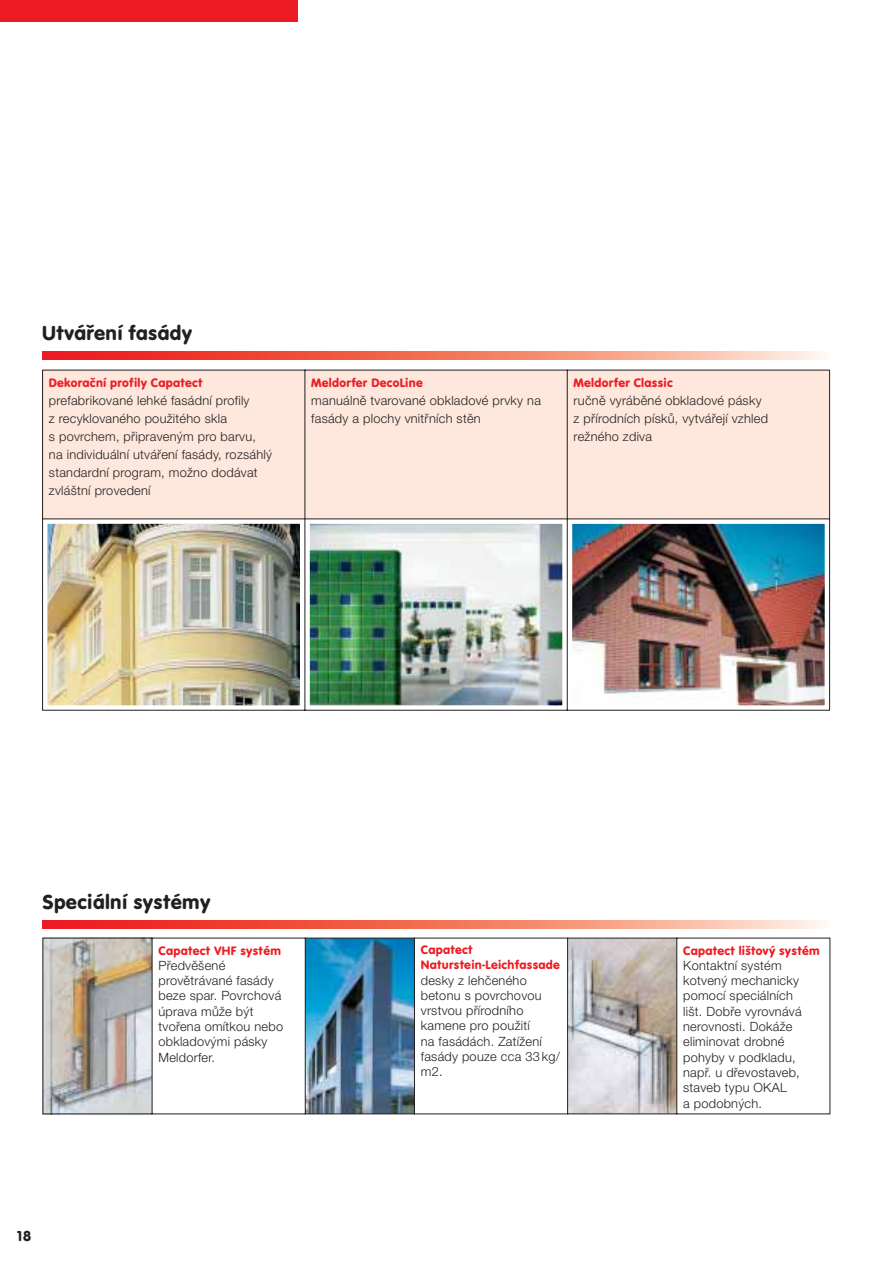
<style>
.page{position:relative;width:893px;height:1263px;background:#fff}
.page>*{position:absolute;margin:0;border:0;box-sizing:border-box;transform-origin:0 0}
.t1{font:21px "VAG Rundschrift DCE";letter-spacing:.015em;color:#231f20}
.t2{font:15px "VAG Rundschrift DCE";color:#231f20}
.t3{font:300 12.75px/15.3px "Helvetica Neue CE";letter-spacing:.02em;color:#231f20}
.t4{font:12.75px/15.3px "VAG Rundschrift DCE";letter-spacing:.02em;color:#ed1c24}
</style>
<div class="page">
<img style="left:573px;top:525px;width:250px;height:179px">
<div style="left:567px;top:519px;width:262px;height:191px;border:5px solid #fff"></div>
<img style="left:311px;top:525px;width:250px;height:179px">
<div style="left:305px;top:519px;width:262px;height:191px;border:5px solid #fff"></div>
<img style="left:48px;top:524px;width:251px;height:181px">
<div style="left:43px;top:519px;width:261px;height:191px;border:4px solid #fff"></div>
<img style="left:306px;top:939px;width:108px;height:175px">
<div style="left:0;top:0;width:298px;height:21px;background:#ed1c24"></div>
<svg style="left:42px;top:351px;width:782px;height:9px"></svg>
<div style="left:43px;top:371px;width:786px;height:148px;background:#fee7dc"></div>
<hr style="left:42px;top:370px;width:262px;height:1px;background:#231f20">
<hr style="left:42px;top:370px;width:1px;height:149px;background:#231f20">
<hr style="left:305px;top:370px;width:262px;height:1px;background:#231f20">
<hr style="left:304px;top:370px;width:1px;height:149px;background:#231f20">
<hr style="left:567px;top:370px;width:263px;height:1px;background:#231f20">
<hr style="left:567px;top:370px;width:1px;height:149px;background:#231f20">
<hr style="left:829px;top:370px;width:1px;height:149px;background:#231f20">
<hr style="left:42px;top:519px;width:263px;height:1px;background:#231f20">
<hr style="left:42px;top:519px;width:1px;height:191px;background:#231f20">
<hr style="left:305px;top:519px;width:262px;height:1px;background:#231f20">
<hr style="left:304px;top:519px;width:1px;height:192px;background:#231f20">
<hr style="left:567px;top:519px;width:263px;height:1px;background:#231f20">
<hr style="left:567px;top:519px;width:1px;height:192px;background:#231f20">
<hr style="left:829px;top:519px;width:1px;height:191px;background:#231f20">
<hr style="left:42px;top:710px;width:262px;height:1px;background:#231f20">
<hr style="left:305px;top:710px;width:262px;height:1px;background:#231f20">
<hr style="left:567px;top:710px;width:263px;height:1px;background:#231f20">
<img style="left:568px;top:939px;width:108px;height:175px">
<img style="left:44px;top:939px;width:108px;height:175px">
<svg style="left:43px;top:920px;width:781px;height:9px"></svg>
<hr style="left:43px;top:938px;width:109px;height:1px;background:#231f20">
<hr style="left:43px;top:938px;width:1px;height:176px;background:#231f20">
<hr style="left:152px;top:938px;width:153px;height:1px;background:#231f20">
<hr style="left:152px;top:938px;width:1px;height:176px;background:#231f20">
<hr style="left:305px;top:938px;width:109px;height:1px;background:#231f20">
<hr style="left:305px;top:938px;width:1px;height:176px;background:#231f20">
<hr style="left:415px;top:938px;width:152px;height:1px;background:#231f20">
<hr style="left:414px;top:938px;width:1px;height:176px;background:#231f20">
<hr style="left:568px;top:938px;width:108px;height:1px;background:#231f20">
<hr style="left:567px;top:938px;width:1px;height:176px;background:#231f20">
<hr style="left:677px;top:938px;width:153px;height:1px;background:#231f20">
<hr style="left:676px;top:938px;width:1px;height:176px;background:#231f20">
<hr style="left:829px;top:938px;width:1px;height:176px;background:#231f20">
<hr style="left:43px;top:1114px;width:109px;height:1px;background:#231f20">
<hr style="left:152px;top:1114px;width:153px;height:1px;background:#231f20">
<hr style="left:305px;top:1114px;width:109px;height:1px;background:#231f20">
<hr style="left:415px;top:1114px;width:152px;height:1px;background:#231f20">
<hr style="left:568px;top:1114px;width:108px;height:1px;background:#231f20">
<hr style="left:677px;top:1114px;width:153px;height:1px;background:#231f20">
<h1 class="t1" style="left:42px;top:326px;width:151px">Utváření fasády</h1>
<p class="t4" style="left:49px;top:376px;width:155px">Dekorační profily Capatect</p>
<p class="t3" style="left:49px;top:392px;width:224px;line-height:18px">prefabrikované lehké fasádní profily<br>z recyklovaného použitého skla<br>s povrchem, připraveným pro barvu, na individuální utváření fasády, rozsáhlý standardní program, možno dodávat zvláštní provedení</p>
<p class="t4" style="left:311px;top:376px;width:113px">Meldorfer DecoLine</p>
<p class="t3" style="left:311px;top:392px;width:231px;line-height:18px">manuálně tvarované obkladové prvky na fasády a plochy vnitřních stěn</p>
<p class="t4" style="left:573px;top:376px;width:101px">Meldorfer Classic</p>
<p class="t3" style="left:573px;top:392px;width:196px;line-height:18px">ručně vyráběné obkladové pásky z přírodních písků, vytvářejí vzhled režného zdiva</p>
<h1 class="t1" style="left:43px;top:894px;width:169px">Speciální systémy</h1>
<p class="t4" style="left:158px;top:944px;width:124px">Capatect VHF systém</p>
<p class="t3" style="left:158px;top:959px;width:126px">Předvěšené provětrávané fasády beze spar. Povrchová úprava může být tvořena omítkou nebo obkladovými pásky<br>Meldorfer.</p>
<p class="t2" style="left:16px;top:1231px;width:17px">18</p>
<p class="t4" style="left:421px;top:943px;width:141px">Capatect<br>Naturstein-Leichfassade</p>
<p class="t3" style="left:421px;top:974px;width:141px">desky z lehčeného betonu s povrchovou vrstvou přírodního kamene pro použití<br>na fasádách. Zatížení fasády pouze cca 33 kg/ m2.</p>
<p class="t4" style="left:683px;top:944px;width:138px">Capatect lištový systém</p>
<p class="t3" style="left:683px;top:959px;width:120px">Kontaktní systém kotvený mechanicky pomocí speciálních lišt. Dobře vyrovnává nerovnosti. Dokáže eliminovat drobné pohyby v podkladu, např. u dřevostaveb, staveb typu OKAL<br>a podobných.</p>
</div>
